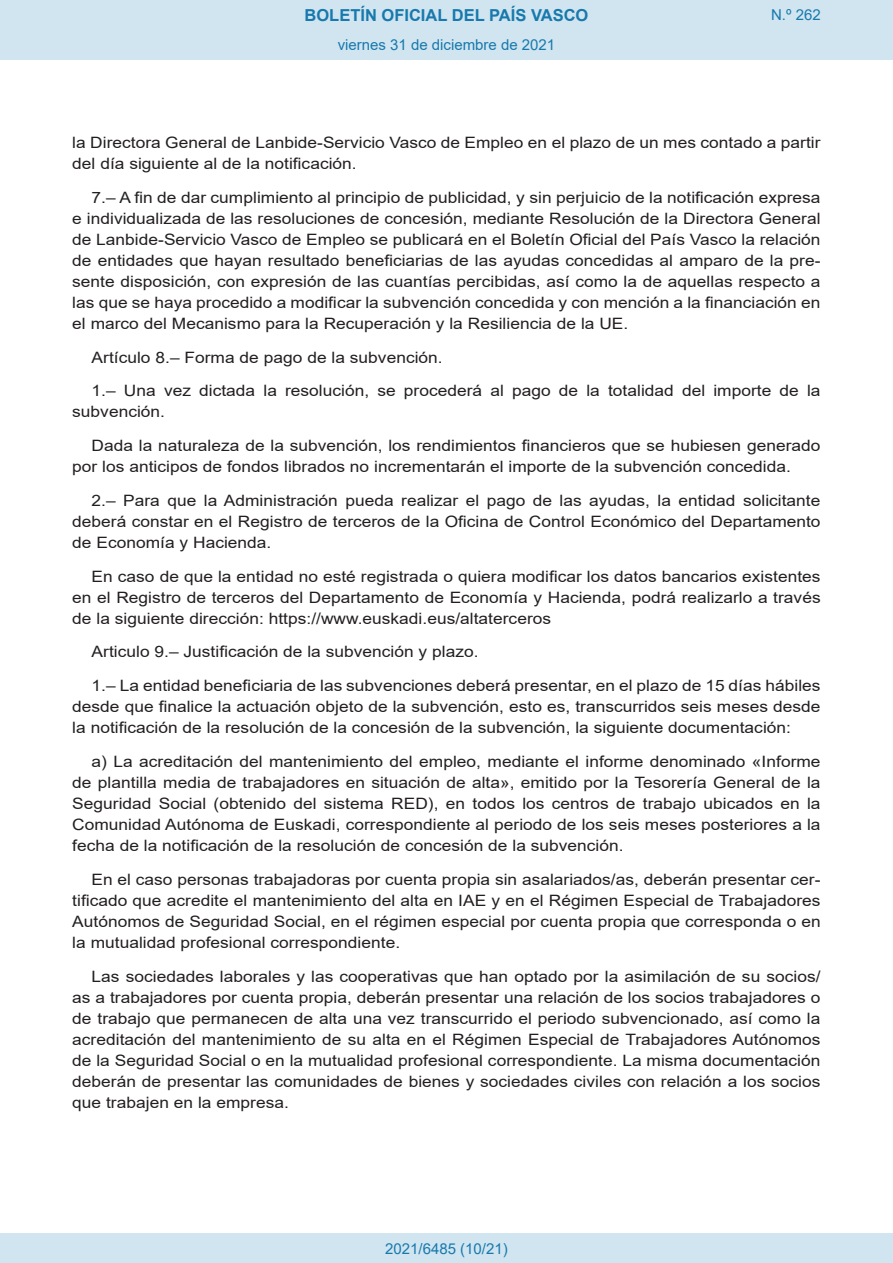
<style>
.page{position:relative;width:893px;height:1263px;background:#fff}
.page>*{position:absolute;margin:0;border:0;box-sizing:border-box;transform-origin:0 0}
.t1{font:700 16.5px "Arial";color:#1879ad}
.BOPVDetalle{font:15.6px/21px "Arial";color:#231f20;text-align:justify;scale:1.11 1}
.Paginacion_Centro{font:15px "Arial";color:#1879ad}
</style>
<div class="page">
<div style="left:0;top:0;width:893px;height:60px;background:#d0e5f0"></div>
<div style="left:0;top:1233px;width:893px;height:30px;background:#d0e5f0"></div>
<p class="t1" style="left:305px;top:3px;width:285px">BOLETÍN OFICIAL DEL PAÍS VASCO</p>
<p class="Paginacion_Centro" style="left:338px;top:35px;width:219px">viernes 31 de diciembre de 2021</p>
<p class="Paginacion_Centro" style="left:771px;top:5px;width:51px">N.º 262</p>
<p class="BOPVDetalle" style="left:72px;top:132px;width:676px">la Directora General de Lanbide-Servicio Vasco de Empleo en el plazo de un mes contado a partir del día siguiente al de la notificación.</p>
<p class="BOPVDetalle" style="left:72px;top:187px;width:676px;text-indent:19px">7.– A fin de dar cumplimiento al principio de publicidad, y sin perjuicio de la notificación expresa e individualizada de las resoluciones de concesión, mediante Resolución de la Directora General de Lanbide-Servicio Vasco de Empleo se publicará en el Boletín Oficial del País Vasco la relación de entidades que hayan resultado beneficiarias de las ayudas concedidas al amparo de la pre&shy;sente disposición, con expresión de las cuantías percibidas, así como la de aquellas respecto a las que se haya procedido a modificar la subvención concedida y con mención a la financiación en el marco del Mecanismo para la Recuperación y la Resiliencia de la UE.</p>
<p class="BOPVDetalle" style="left:92px;top:347px;width:318px">Artículo 8.– Forma de pago de la subvención.</p>
<p class="BOPVDetalle" style="left:72px;top:380px;width:676px;text-indent:19px">1.– Una vez dictada la resolución, se procederá al pago de la totalidad del importe de la subvención.</p>
<p class="BOPVDetalle" style="left:72px;top:435px;width:676px;text-indent:19px">Dada la naturaleza de la subvención, los rendimientos financieros que se hubiesen generado por los anticipos de fondos librados no incrementarán el importe de la subvención concedida.</p>
<p class="BOPVDetalle" style="left:72px;top:490px;width:676px;text-indent:19px">2.– Para que la Administración pueda realizar el pago de las ayudas, la entidad solicitante deberá constar en el Registro de terceros de la Oficina de Control Económico del Departamento de Economía y Hacienda.</p>
<p class="BOPVDetalle" style="left:72px;top:566px;width:676px;text-indent:19px">En caso de que la entidad no esté registrada o quiera modificar los datos bancarios existentes en el Registro de terceros del Departamento de Economía y Hacienda, podrá realizarlo a través de la siguiente dirección: https://www.euskadi.eus/altaterceros</p>
<p class="BOPVDetalle" style="left:92px;top:641px;width:350px">Articulo 9.– Justificación de la subvención y plazo.</p>
<p class="BOPVDetalle" style="left:72px;top:675px;width:676px;text-indent:19px">1.– La entidad beneficiaria de las subvenciones deberá presentar, en el plazo de 15 días hábiles desde que finalice la actuación objeto de la subvención, esto es, transcurridos seis meses desde la notificación de la resolución de la concesión de la subvención, la siguiente documentación:</p>
<p class="BOPVDetalle" style="left:72px;top:751px;width:676px;text-indent:19px">a) La acreditación del mantenimiento del empleo, mediante el informe denominado «Informe de plantilla media de trabajadores en situación de alta», emitido por la Tesorería General de la Seguridad Social (obtenido del sistema RED), en todos los centros de trabajo ubicados en la Comunidad Autónoma de Euskadi, correspondiente al periodo de los seis meses posteriores a la fecha de la notificación de la resolución de concesión de la subvención.</p>
<p class="BOPVDetalle" style="left:72px;top:869px;width:676px;text-indent:19px">En el caso personas trabajadoras por cuenta propia sin asalariados/as, deberán presentar cer&shy;tificado que acredite el mantenimiento del alta en IAE y en el Régimen Especial de Trabajadores Autónomos de Seguridad Social, en el régimen especial por cuenta propia que corresponda o en la mutualidad profesional correspondiente.</p>
<p class="BOPVDetalle" style="left:72px;top:965px;width:676px;text-indent:19px">Las sociedades laborales y las cooperativas que han optado por la asimilación de su socios/ as a trabajadores por cuenta propia, deberán presentar una relación de los socios trabajadores o de trabajo que permanecen de alta una vez transcurrido el periodo subvencionado, así como la acreditación del mantenimiento de su alta en el Régimen Especial de Trabajadores Autónomos de la Seguridad Social o en la mutualidad profesional correspondiente. La misma documentación deberán de presentar las comunidades de bienes y sociedades civiles con relación a los socios que trabajen en la empresa.</p>
<p class="Paginacion_Centro" style="left:385px;top:1238px;width:124px">2021/6485 (10/21)</p>
</div>
